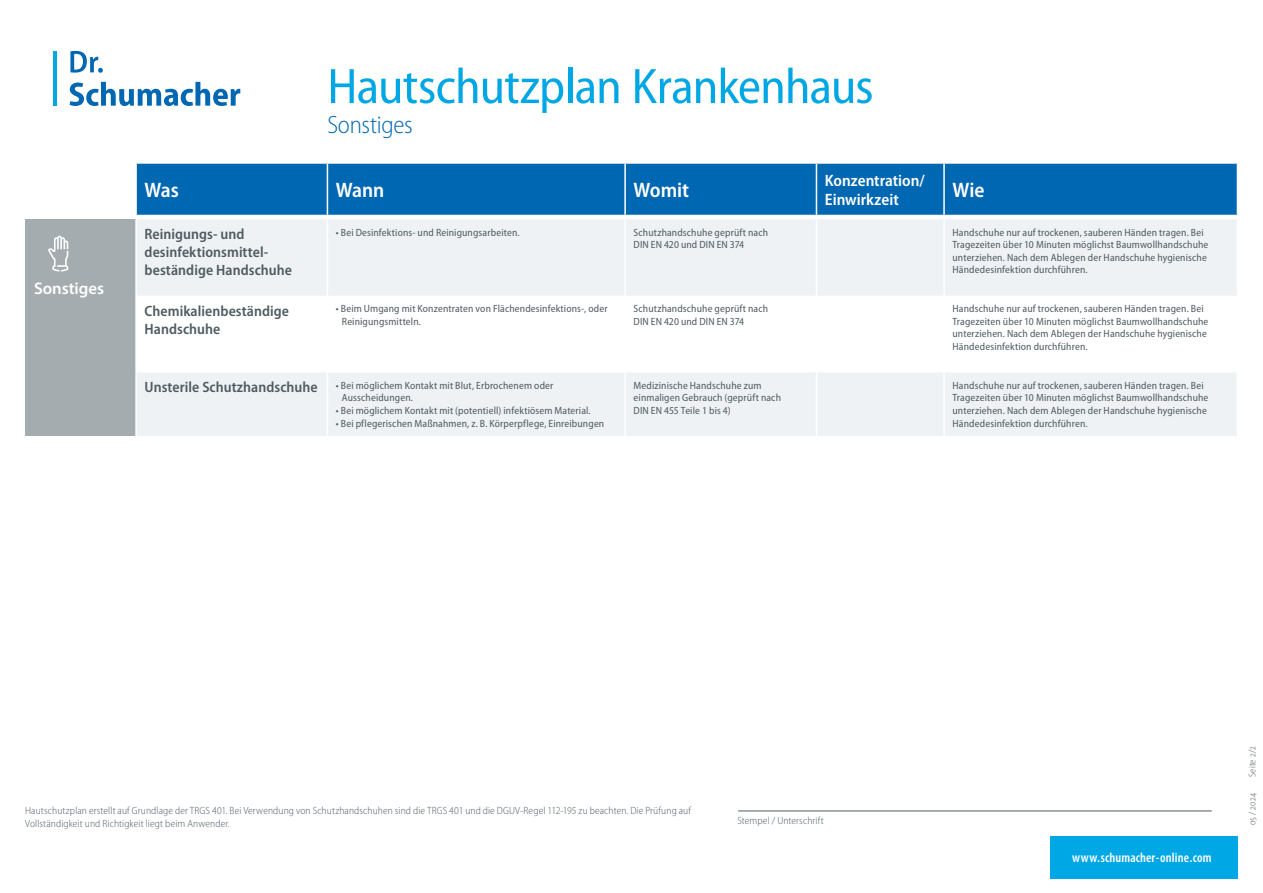
<style>
.page{position:relative;width:1263px;height:893px;background:#fff}
.page>*{position:absolute;margin:0;border:0;box-sizing:border-box;transform-origin:0 0}
.t1{font:semi-condensed 50.25px "Myriad Pro";letter-spacing:-.02em;color:#00a7e5}
.t2{font:300 semi-condensed 25.05px "Myriad Pro";letter-spacing:-.01em;color:#0067b2}
.t3{font:600 semi-condensed 21px "Myriad Pro";letter-spacing:-.005em;color:#fff}
.t4{font:600 16.8px "Myriad Pro";color:#fff}
.t5{font:600 semi-condensed 16.5px/19.8px "Myriad Pro";color:#fff}
.t6{font:600 semi-condensed 15px/18px "Myriad Pro";letter-spacing:.005em;color:#4e5b61}
.t7{font:600 condensed 13.5px "Myriad Pro";letter-spacing:.01em;color:#fff}
.t8{font:semi-condensed 10.5px/12.6px "Myriad Pro";letter-spacing:.015em;color:#4e5b61}
.t9{font:300 semi-condensed 10.5px/12.6px "Myriad Pro";letter-spacing:.01em;color:#4e5b61}
.t10{font:300 semi-condensed 9.75px "Myriad Pro";letter-spacing:.02em;color:#4e5b61}
.s1{font-weight:600;font-size:15px}
</style>
<div class="page">
<div style="left:1050px;top:836px;width:187px;height:42px;background:#00a7e5"></div>
<hr style="left:53px;top:51px;width:3px;height:55px;background:#00a7e5">
<svg style="left:70px;top:82px;width:170px;height:24px"></svg>
<svg style="left:70px;top:51px;width:33px;height:22px"></svg>
<div style="left:137px;top:164px;width:1100px;height:51px;background:#0067b2"></div>
<div style="left:26px;top:219px;width:110px;height:217px;background:#a5acb0"></div>
<div style="left:137px;top:219px;width:1100px;height:217px;background:#eef2f4"></div>
<svg style="left:137px;top:296px;width:1100px;height:76px"></svg>
<hr style="left:327px;top:164px;width:1px;height:51px;background:#fff">
<hr style="left:624px;top:164px;width:2px;height:51px;background:#fff">
<hr style="left:816px;top:164px;width:1px;height:51px;background:#fff">
<hr style="left:943px;top:164px;width:2px;height:51px;background:#fff">
<hr style="left:135px;top:219px;width:2px;height:77px;background:#fff">
<hr style="left:327px;top:219px;width:1px;height:77px;background:#fff">
<hr style="left:624px;top:219px;width:2px;height:77px;background:#fff">
<hr style="left:816px;top:219px;width:1px;height:77px;background:#fff">
<hr style="left:943px;top:219px;width:2px;height:77px;background:#fff">
<hr style="left:135px;top:296px;width:2px;height:76px;background:#fff">
<hr style="left:327px;top:296px;width:1px;height:76px;background:#fff">
<hr style="left:624px;top:296px;width:2px;height:76px;background:#fff">
<hr style="left:816px;top:296px;width:1px;height:76px;background:#fff">
<hr style="left:943px;top:296px;width:2px;height:76px;background:#fff">
<hr style="left:135px;top:372px;width:2px;height:64px;background:#fff">
<hr style="left:327px;top:372px;width:1px;height:64px;background:#fff">
<hr style="left:624px;top:372px;width:2px;height:64px;background:#fff">
<hr style="left:816px;top:372px;width:1px;height:64px;background:#fff">
<hr style="left:943px;top:372px;width:2px;height:64px;background:#fff">
<svg style="left:48px;top:236px;width:20px;height:36px"></svg>
<hr style="left:738px;top:811px;width:474px;height:1px;background:#4e5b61">
<h3 class="t4" style="left:34px;top:278px;width:72px">Sonstiges</h3>
<h1 class="t1" style="left:327px;top:55px;width:548px">Hautschutzplan Krankenhaus</h1>
<h2 class="t2" style="left:327px;top:110px;width:87px">Sonstiges</h2>
<h3 class="t3" style="left:145px;top:177px;width:36px">Was</h3>
<h3 class="t3" style="left:336px;top:177px;width:50px">Wann</h3>
<h3 class="t3" style="left:634px;top:177px;width:57px">Womit</h3>
<h3 class="t5" style="left:825px;top:170px;width:101px">Konzentration/<br>Einwirkzeit</h3>
<h3 class="t3" style="left:952px;top:177px;width:33px">Wie</h3>
<h3 class="t6" style="left:145px;top:225px;width:149px">Reinigungs- und desinfektionsmittel&shy;beständige Handschuhe</h3>
<p class="t8" style="left:336px;top:226px;width:185px">• Bei Desinfektions- und Reinigungsarbeiten.</p>
<p class="t8" style="left:634px;top:226px;width:136px">Schutzhandschuhe geprüft nach<br>DIN EN 420 und DIN EN 374</p>
<p class="t8" style="left:952px;top:226px;width:257px">Handschuhe nur auf trockenen, sauberen Händen tragen. Bei Tragezeiten über 10 Minuten möglichst Baumwollhandschuhe unterziehen. Nach dem Ablegen der Handschuhe hygienische Händedesinfektion durchführen.</p>
<h3 class="t6" style="left:145px;top:301px;width:146px">Chemikalienbeständige<br>Handschuhe</h3>
<p class="t8" style="left:342px;top:302px;width:267px;text-indent:-6px">• Beim Umgang mit Konzentraten von Flächendesinfektions-, oder<br>Reinigungsmitteln.</p>
<p class="t8" style="left:634px;top:302px;width:136px">Schutzhandschuhe geprüft nach<br>DIN EN 420 und DIN EN 374</p>
<p class="t8" style="left:952px;top:302px;width:257px">Handschuhe nur auf trockenen, sauberen Händen tragen. Bei Tragezeiten über 10 Minuten möglichst Baumwollhandschuhe unterziehen. Nach dem Ablegen der Handschuhe hygienische Händedesinfektion durchführen.</p>
<p class="t8" style="left:342px;top:379px;width:213px;text-indent:-197px"><span class="s1">Unsterile Schutzhandschuhe</span> • Bei möglichem Kontakt mit Blut, Erbrochenem oder<br>Ausscheidungen.</p>
<p class="t8" style="left:336px;top:404px;width:256px">• Bei möglichem Kontakt mit (potentiell) infektiösem Material.</p>
<p class="t8" style="left:336px;top:417px;width:270px">• Bei pflegerischen Maßnahmen, z. B. Körperpflege, Einreibungen</p>
<p class="t8" style="left:634px;top:379px;width:149px">Medizinische Handschuhe zum einmaligen Gebrauch (geprüft nach<br>DIN EN 455 Teile 1 bis 4)</p>
<p class="t8" style="left:952px;top:379px;width:257px">Handschuhe nur auf trockenen, sauberen Händen tragen. Bei Tragezeiten über 10 Minuten möglichst Baumwollhandschuhe unterziehen. Nach dem Ablegen der Handschuhe hygienische Händedesinfektion durchführen.</p>
<p class="t9" style="left:25px;top:804px;width:667px">Hautschutzplan erstellt auf Grundlage der TRGS 401. Bei Verwendung von Schutzhandschuhen sind die TRGS 401 und die DGUV-Regel 112-195 zu beachten. Die Prüfung auf<br>Vollständigkeit und Richtigkeit liegt beim Anwender.</p>
<p class="t9" style="left:737px;top:814px;width:88px">Stempel / Unterschrift</p>
<p class="t7" style="left:1072px;top:849px;width:141px">www.schumacher-online.com</p>
<p class="t10" style="left:1246px;top:777px;width:32px;rotate:-90deg">Seite 2/2</p>
<p class="t10" style="left:1246px;top:825px;width:34px;rotate:-90deg">05 / 2024</p>
</div>
